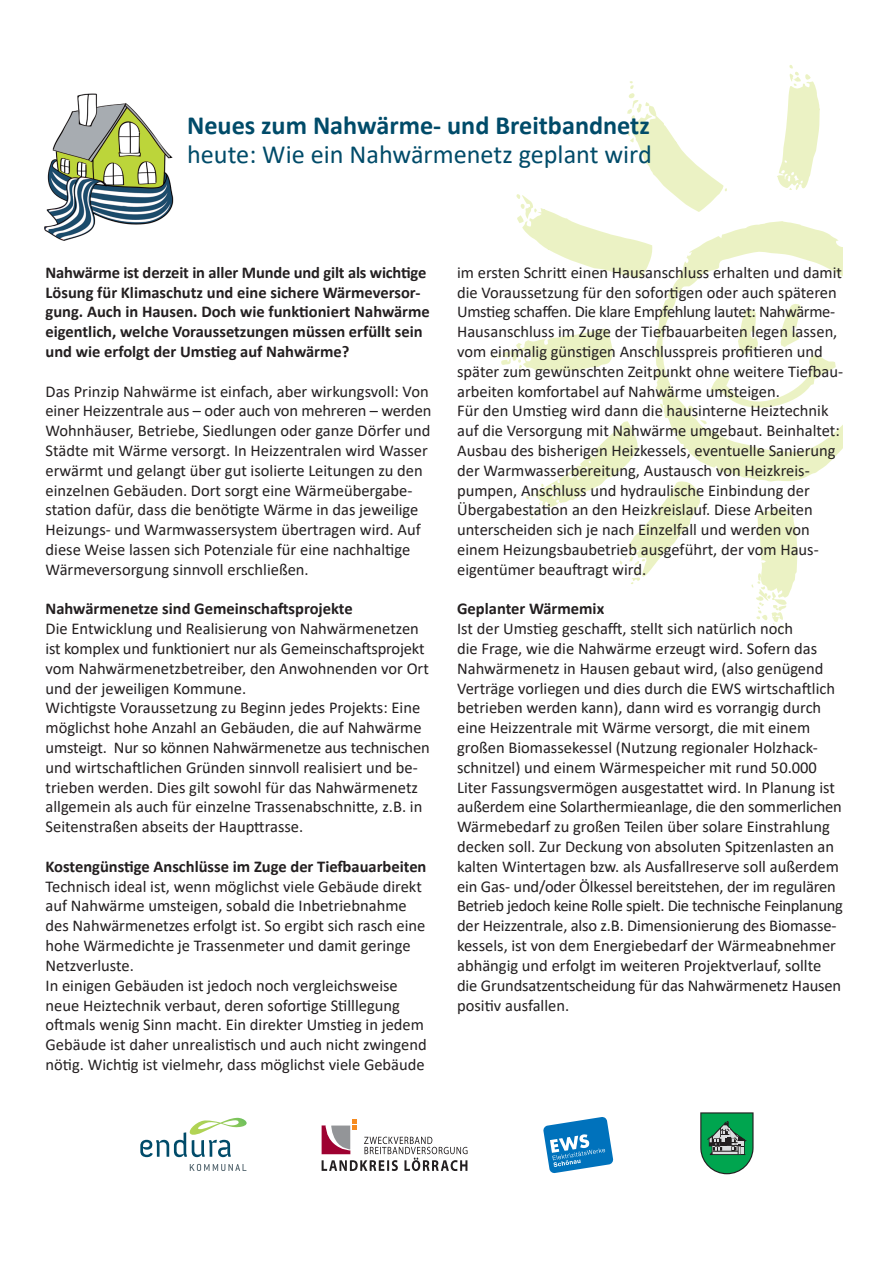
<style>
.page{position:relative;width:893px;height:1263px;background:#fff}
.page>*{position:absolute;margin:0;border:0;box-sizing:border-box;transform-origin:0 0}
.t1{font:26.25px "Calibri";color:#004b69}
.t2{font:700 26.25px "Calibri";color:#004b69}
.t3{font:16.5px/19.8px "Calibri";color:#231f20}
.t4{font:700 16.5px/19.8px "Calibri";color:#231f20}
</style>
<div class="page">
<svg style="left:516px;top:81px;width:211px;height:197px"></svg>
<svg style="left:654px;top:221px;width:189px;height:82px"></svg>
<svg style="left:491px;top:303px;width:352px;height:326px"></svg>
<svg style="left:777px;top:65px;width:43px;height:125px"></svg>
<svg style="left:140px;top:1118px;width:107px;height:39px"></svg>
<svg style="left:190px;top:1164px;width:56px;height:7px"></svg>
<svg style="left:700px;top:1112px;width:53px;height:62px;background:#3b9a69"></svg>
<svg style="left:322px;top:1119px;width:145px;height:52px"></svg>
<svg style="left:543px;top:1117px;width:70px;height:56px"></svg>
<img style="left:44px;top:93px;width:130px;height:148px">
<div style="left:838px;top:492px;width:15px;height:20px;background:#fff"></div>
<h1 class="t2" style="left:187px;top:107px;width:464px">Neues zum Nahwärme- und Breitbandnetz</h1>
<h1 class="t1" style="left:187px;top:136px;width:466px">heute: Wie ein Nahwärmenetz geplant wird</h1>
<p class="t4" style="left:46px;top:262px;width:386px">Nahwärme ist derzeit in aller Munde und gilt als wichtige Lösung für Klimaschutz und eine sichere Wärmeversor&shy;gung. Auch in Hausen. Doch wie funktioniert Nahwärme eigentlich, welche Voraussetzungen müssen erfüllt sein und wie erfolgt der Umstieg auf Nahwärme?</p>
<p class="t3" style="left:46px;top:381px;width:387px">Das Prinzip Nahwärme ist einfach, aber wirkungsvoll: Von einer Heizzentrale aus – oder auch von mehreren – werden Wohnhäuser, Betriebe, Siedlungen oder ganze Dörfer und Städte mit Wärme versorgt. In Heizzentralen wird Wasser erwärmt und gelangt über gut isolierte Leitungen zu den einzelnen Gebäuden. Dort sorgt eine Wärmeübergabe&shy;station dafür, dass die benötigte Wärme in das jeweilige Heizungs- und Warmwassersystem übertragen wird. Auf diese Weise lassen sich Potenziale für eine nachhaltige Wärmeversorgung sinnvoll erschließen.</p>
<p class="t4" style="left:46px;top:599px;width:309px">Nahwärmenetze sind Gemeinschaftsprojekte</p>
<p class="t3" style="left:46px;top:618px;width:386px">Die Entwicklung und Realisierung von Nahwärmenetzen ist komplex und funktioniert nur als Gemeinschaftsprojekt vom Nahwärmenetzbetreiber, den Anwohnenden vor Ort und der jeweiligen Kommune.<br>Wichtigste Voraussetzung zu Beginn jedes Projekts: Eine möglichst hohe Anzahl an Gebäuden, die auf Nahwärme umsteigt. Nur so können Nahwärmenetze aus technischen und wirtschaftlichen Gründen sinnvoll realisiert und be&shy;trieben werden. Dies gilt sowohl für das Nahwärmenetz allgemein als auch für einzelne Trassenabschnitte, z.B. in Seitenstraßen abseits der Haupttrasse.</p>
<p class="t4" style="left:46px;top:856px;width:382px">Kostengünstige Anschlüsse im Zuge der Tiefbauarbeiten</p>
<p class="t3" style="left:46px;top:876px;width:383px">Technisch ideal ist, wenn möglichst viele Gebäude direkt auf Nahwärme umsteigen, sobald die Inbetriebnahme des Nahwärmenetzes erfolgt ist. So ergibt sich rasch eine hohe Wärmedichte je Trassenmeter und damit geringe Netzverluste.<br>In einigen Gebäuden ist jedoch noch vergleichsweise neue Heiztechnik verbaut, deren sofortige Stilllegung oftmals wenig Sinn macht. Ein direkter Umstieg in jedem Gebäude ist daher unrealistisch und auch nicht zwingend nötig. Wichtig ist vielmehr, dass möglichst viele Gebäude</p>
<p class="t3" style="left:457px;top:262px;width:388px">im ersten Schritt einen Hausanschluss erhalten und damit die Voraussetzung für den sofortigen oder auch späteren Umstieg schaffen. Die klare Empfehlung lautet: Nahwärme-Hausanschluss im Zuge der Tiefbauarbeiten legen lassen, vom einmalig günstigen Anschlusspreis profitieren und später zum gewünschten Zeitpunkt ohne weitere Tiefbau&shy;arbeiten komfortabel auf Nahwärme umsteigen.<br>Für den Umstieg wird dann die hausinterne Heiztechnik auf die Versorgung mit Nahwärme umgebaut. Beinhaltet:<br>Ausbau des bisherigen Heizkessels, eventuelle Sanierung der Warmwasserbereitung, Austausch von Heizkreis&shy;pumpen, Anschluss und hydraulische Einbindung der Übergabestation an den Heizkreislauf. Diese Arbeiten unterscheiden sich je nach Einzelfall und werden von einem Heizungsbaubetrieb ausgeführt, der vom Haus&shy;eigentümer beauftragt wird.</p>
<p class="t4" style="left:457px;top:599px;width:149px">Geplanter Wärmemix</p>
<p class="t3" style="left:457px;top:618px;width:387px">Ist der Umstieg geschafft, stellt sich natürlich noch<br>die Frage, wie die Nahwärme erzeugt wird. Sofern das Nahwärmenetz in Hausen gebaut wird, (also genügend Verträge vorliegen und dies durch die EWS wirtschaftlich betrieben werden kann), dann wird es vorrangig durch eine Heizzentrale mit Wärme versorgt, die mit einem großen Biomassekessel (Nutzung regionaler Holzhack&shy;schnitzel) und einem Wärmespeicher mit rund 50.000<br>Liter Fassungsvermögen ausgestattet wird. In Planung ist außerdem eine Solarthermieanlage, die den sommerlichen Wärmebedarf zu großen Teilen über solare Einstrahlung decken soll. Zur Deckung von absoluten Spitzenlasten an kalten Wintertagen bzw. als Ausfallreserve soll außerdem ein Gas- und/oder Ölkessel bereitstehen, der im regulären Betrieb jedoch keine Rolle spielt. Die technische Feinplanung der Heizzentrale, also z.B. Dimensionierung des Biomasse&shy;kessels, ist von dem Energiebedarf der Wärmeabnehmer abhängig und erfolgt im weiteren Projektverlauf, sollte die Grundsatzentscheidung für das Nahwärmenetz Hausen positiv ausfallen.</p>
</div>
